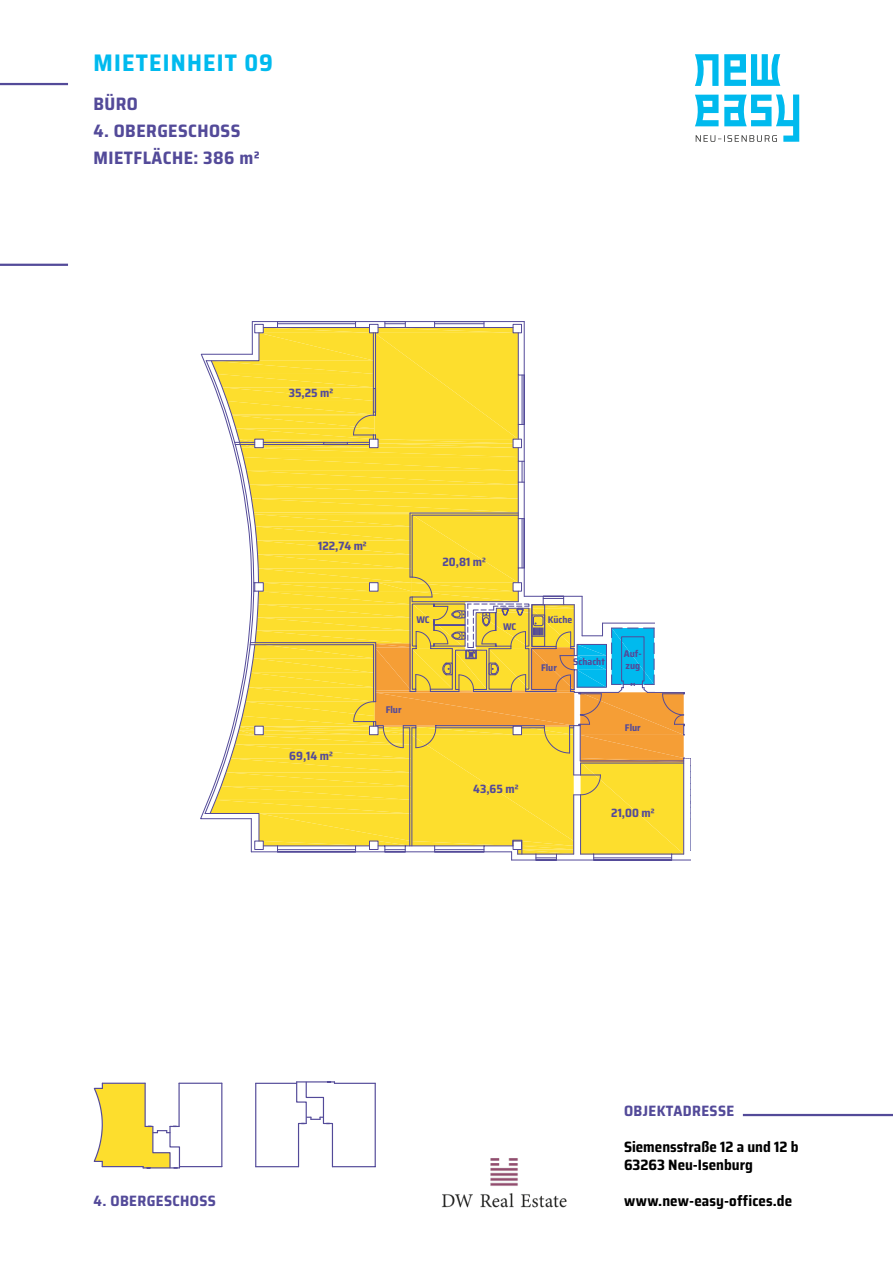
<style>
.page{position:relative;width:893px;height:1263px;background:#fff}
.page>*{position:absolute;margin:0;border:0;box-sizing:border-box;transform-origin:0 0}
.t1{font:700 semi-condensed 26.4px "Saira";color:#534a99}
.t2{font:700 semi-condensed 24px "Saira";letter-spacing:.05em;color:#00baee}
.t3{font:700 semi-condensed 18px/27px "Saira";letter-spacing:.025em;color:#534a99}
.t4{font:700 semi-condensed 15px/18px "Saira";color:#000}
.t5{font:700 semi-condensed 15px "Saira";letter-spacing:.025em;color:#534a99}
.t6{font:700 semi-condensed 12px "Saira";color:#534a99}
.t7{font:700 semi-condensed 9.75px/11.7px "Saira";color:#534a99}
</style>
<div class="page">
<svg style="left:695px;top:54px;width:104px;height:88px"></svg>
<img style="left:441px;top:1158px;width:126px;height:50px">
<hr style="left:743px;top:1114px;width:150px;height:2px;background:#534a99">
<hr style="left:0;top:83px;width:68px;height:2px;background:#534a99">
<svg style="left:200px;top:321px;width:491px;height:540px"></svg>
<div style="left:656px;top:516px;width:109px;height:176px;background:#fff"></div>
<div style="left:685px;top:683px;width:35px;height:75px;background:#fff"></div>
<hr style="left:0;top:264px;width:68px;height:2px;background:#534a99">
<hr style="left:256px;top:1083px;width:40px;height:1px;background:#534a99">
<hr style="left:256px;top:1166px;width:43px;height:1px;background:#534a99">
<hr style="left:334px;top:1083px;width:41px;height:1px;background:#534a99">
<hr style="left:332px;top:1166px;width:43px;height:1px;background:#534a99">
<hr style="left:255px;top:1083px;width:1px;height:84px;background:#534a99">
<hr style="left:375px;top:1083px;width:1px;height:84px;background:#534a99">
<hr style="left:332px;top:1123px;width:1px;height:44px;background:#534a99">
<hr style="left:298px;top:1123px;width:1px;height:44px;background:#534a99">
<hr style="left:179px;top:1083px;width:43px;height:1px;background:#534a99">
<hr style="left:180px;top:1166px;width:42px;height:1px;background:#534a99">
<hr style="left:221px;top:1083px;width:1px;height:83px;background:#534a99">
<svg style="left:94px;top:1083px;width:87px;height:85px"></svg>
<svg style="left:295px;top:1081px;width:40px;height:44px"></svg>
<h2 class="t2" style="left:94px;top:44px;width:181px">MIETEINHEIT 09</h2>
<p class="t3" style="left:94px;top:90px;width:46px">BÜRO</p>
<p class="t3" style="left:94px;top:117px;width:168px">4. OBERGESCHOSS<br>MIETFLÄCHE: 386 m2</p>
<h1 class="t1" style="left:209px;top:137px;width:77px">(3. OG)</h1>
<p class="t6" style="left:289px;top:383px;width:46px">35,25 m2</p>
<p class="t6" style="left:318px;top:537px;width:50px">122,74 m2</p>
<p class="t6" style="left:289px;top:747px;width:45px">69,14 m2</p>
<p class="t6" style="left:442px;top:552px;width:45px">20,81 m2</p>
<p class="t7" style="left:386px;top:704px;width:17px">Flur</p>
<p class="t7" style="left:416px;top:613px;width:15px">WC</p>
<p class="t7" style="left:548px;top:613px;width:26px">Küche</p>
<p class="t7" style="left:503px;top:621px;width:15px">WC</p>
<p class="t7" style="left:541px;top:661px;width:17px">Flur</p>
<p class="t7" style="left:573px;top:656px;width:33px">Schacht</p>
<p class="t7" style="left:624px;top:648px;width:19px">Auf&shy;zug</p>
<p class="t7" style="left:625px;top:722px;width:17px">Flur</p>
<p class="t6" style="left:473px;top:780px;width:47px">43,65 m2</p>
<p class="t6" style="left:611px;top:804px;width:45px">21,00 m2</p>
<p class="t5" style="left:624px;top:1099px;width:112px">OBJEKTADRESSE</p>
<p class="t4" style="left:624px;top:1138px;width:176px">Siemensstraße 12 a und 12 b<br>63263 Neu-Isenburg</p>
<p class="t5" style="left:94px;top:1189px;width:124px">4. OBERGESCHOSS</p>
<p class="t4" style="left:624px;top:1192px;width:170px">www.new-easy-offices.de</p>
</div>
